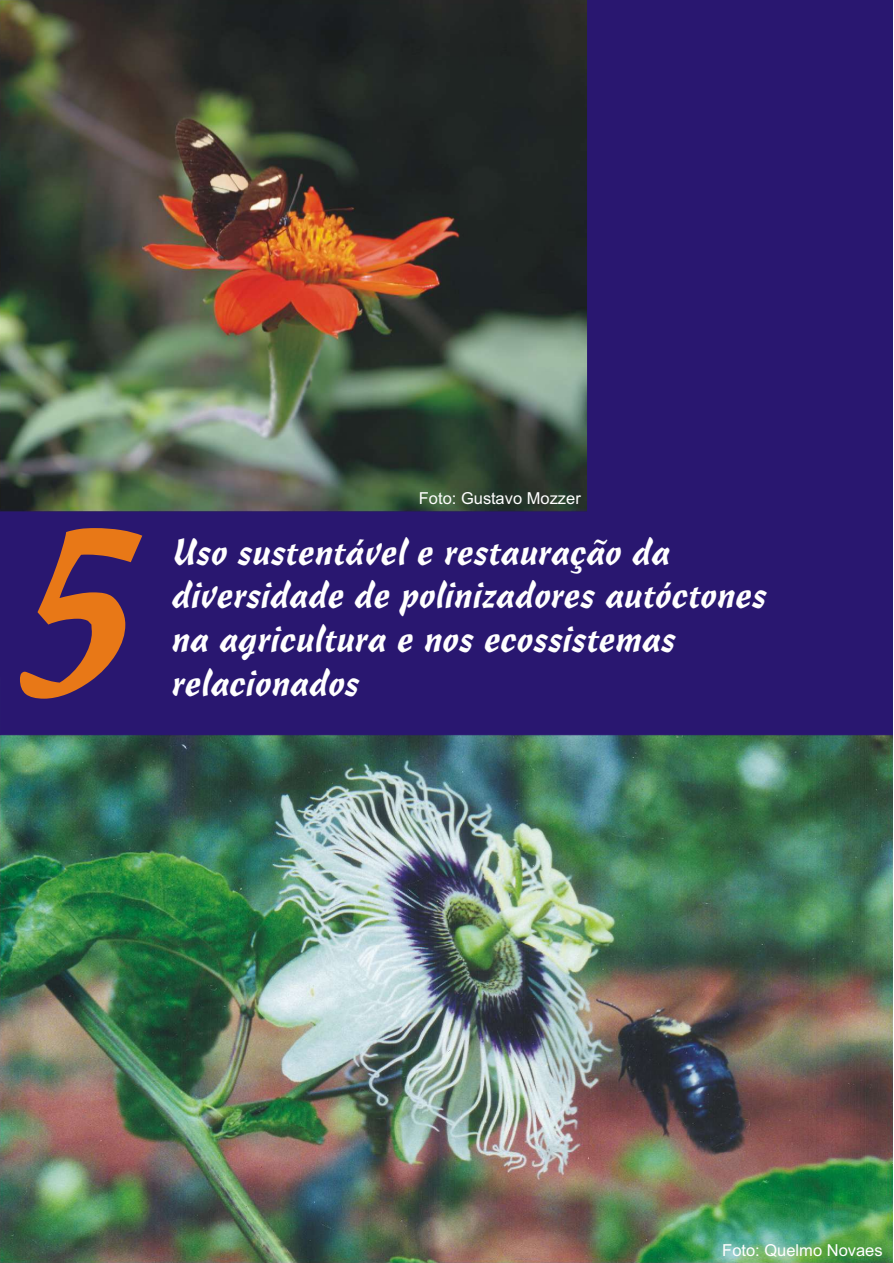
<style>
.page{position:relative;width:894px;height:1263px;background:#fff}
.page>*{position:absolute;margin:0;border:0;box-sizing:border-box;transform-origin:0 0}
.t1{font:217.35px "Freehand 471 BT";color:#e87817}
.t2{font:36.75px/43.8px "Freehand 471 BT";color:#fff}
.t3{font:16.5px "Arial";color:#fff}
</style>
<div class="page">
<img style="left:0;top:735px;width:893px;height:528px">
<img style="left:0;top:0;width:587px;height:512px">
<div style="left:0;top:512px;width:893px;height:223px;background:#291770"></div>
<div style="left:587px;top:0;width:306px;height:597px;background:#291770"></div>
<p class="t3" style="left:419px;top:492px;width:164px">Foto: Gustavo Mozzer</p>
<h1 class="t1" style="left:23px;top:522px;width:123px">5</h1>
<p class="t2" style="left:173px;top:533px;width:597px">Uso sustentável e restauração da diversidade de polinizadores autóctones na agricultura e nos ecossistemas relacionados</p>
<p class="t3" style="left:722px;top:1244px;width:162px">Foto: Quelmo Novaes</p>
</div>
